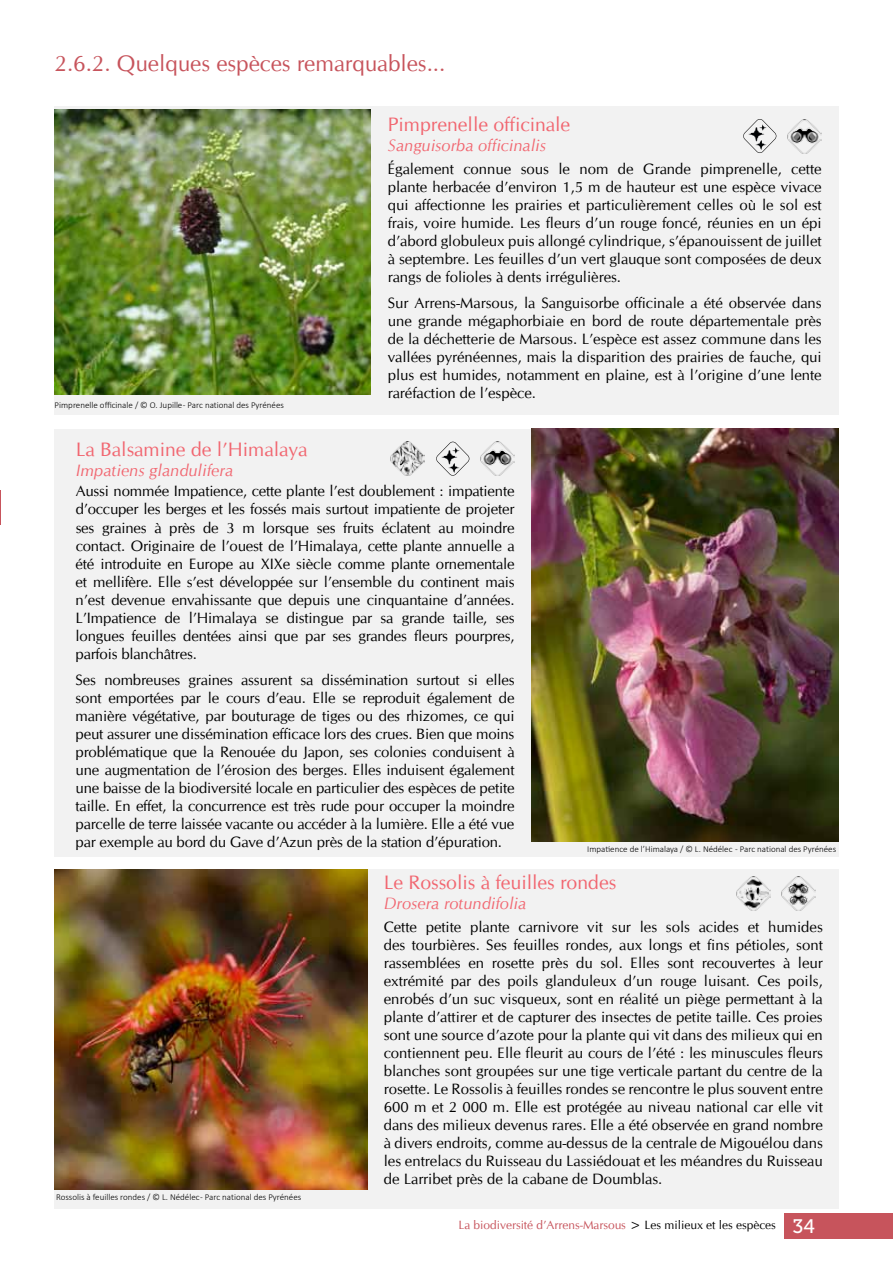
<style>
.page{position:relative;width:893px;height:1263px;background:#fff}
.page>*{position:absolute;margin:0;border:0;box-sizing:border-box;transform-origin:0 0}
.t1{font:22.5px "CG Omega";color:#c7545c}
.t2{font:19.5px "CG Omega";color:#f16670}
.t3{font:italic 16.5px "CG Omega";color:#f16670}
.t4{font:15px/18px "CG Omega";color:#000;text-align:justify}
.t5{font:12px "CG Omega";color:#c7545c}
.t6{font:300 9px "Calibri";color:#000}
.s1{color:#000}
.s2{font-family:"Museo Slab 500";font-size:19.5px;color:#fff}
</style>
<div class="page">
<hr style="left:0;top:491px;width:1px;height:34px;background:#c7545c">
<div style="left:784px;top:1213px;width:109px;height:26px;background:#c7545c"></div>
<div style="left:54px;top:429px;width:785px;height:427px;background:#f2f2f2"></div>
<img style="left:531px;top:429px;width:308px;height:412px">
<svg style="left:436px;top:442px;width:34px;height:34px"></svg>
<img style="left:438px;top:445px;width:26px;height:28px">
<img style="left:481px;top:442px;width:34px;height:34px">
<img style="left:391px;top:442px;width:34px;height:34px">
<div style="left:55px;top:106px;width:784px;height:309px;background:#f2f2f2"></div>
<img style="left:54px;top:109px;width:317px;height:286px">
<img style="left:788px;top:119px;width:34px;height:34px">
<svg style="left:743px;top:119px;width:34px;height:34px"></svg>
<img style="left:745px;top:123px;width:26px;height:28px">
<div style="left:54px;top:870px;width:785px;height:339px;background:#f2f2f2"></div>
<img style="left:54px;top:870px;width:314px;height:320px">
<img style="left:781px;top:876px;width:34px;height:34px">
<img style="left:736px;top:876px;width:34px;height:34px">
<h1 class="t1" style="left:55px;top:50px;width:392px">2.6.2. Quelques espèces remarquables...</h1>
<p class="t6" style="left:55px;top:399px;width:231px">Pimprenelle officinale / © O. Jupille - Parc national des Pyrénées</p>
<h2 class="t2" style="left:76px;top:438px;width:233px">La Balsamine de l’H imalaya</h2>
<p class="t3" style="left:76px;top:460px;width:159px">Impatiens glandulifera</p>
<h2 class="t2" style="left:388px;top:114px;width:184px">Pimprenelle officinale</h2>
<p class="t3" style="left:388px;top:135px;width:160px">Sanguisorba officinalis</p>
<p class="t4" style="left:388px;top:160px;width:435px">Également connue sous le nom de Grande pimprenelle, cette plante herbacée d’environ 1,5 m de hauteur est une espèce vivace qui affectionne les prairies et particulièrement celles où le sol est frais, voire humide. Les fleurs d’un rouge foncé, réunies en un épi d’abord globuleux puis allongé cylindrique, s’épanouissent de juillet à septembre. Les feuilles d’un vert glauque sont composées de deux rangs de folioles à dents irrégulières.</p>
<p class="t4" style="left:388px;top:294px;width:435px">Sur Arrens-Marsous, la Sanguisorbe officinale a été observée dans une grande mégaphorbiaie en bord de route départementale près de la déchetterie de Marsous. L’espèce est assez commune dans les vallées pyrénéennes, mais la disparition des prairies de fauche, qui plus est humides, notamment en plaine, est à l’origine d’une lente raréfaction de l’espèce.</p>
<p class="t4" style="left:76px;top:483px;width:440px">Aussi nommée I mpatience, cette plante l’est doublement : impatiente d’occuper les berges et les fossés mais surtout impatiente de projeter ses graines à près de 3 m lorsque ses fruits éclatent au moindre contact. Originaire de l’ouest de l’H imalaya, cette plante annuelle a été introduite en Europe au XIXe siècle comme plante ornementale et mellifère. Elle s’est développée sur l’ensemble du continent mais n’est devenue envahissante que depuis une cinquantaine d’années.<br>L’I mpatience de l’H imalaya se distingue par sa grande taille, ses longues feuilles dentées ainsi que par ses grandes fleurs pourpres, parfois blanchâtres.</p>
<p class="t4" style="left:76px;top:671px;width:440px">Ses nombreuses graines assurent sa dissémination surtout si elles sont emportées par le cours d’eau. Elle se reproduit également de manière végétative, par bouturage de tiges ou des rhizomes, ce qui peut assurer une dissémination efficace lors des crues. Bien que moins problématique que la Renouée du Japon, ses colonies conduisent à une augmentation de l’érosion des berges. Elles induisent également une baisse de la biodiversité locale en particulier des espèces de petite taille. En effet, la concurrence est très rude pour occuper la moindre parcelle de terre laissée vacante ou accéder à la lumière. Elle a été vue par exemple au bord du Gave d’Azun près de la station d’épuration.</p>
<p class="t6" style="left:587px;top:843px;width:250px">Impatience de l’Himalaya / © L. Nédélec - Parc national des Pyrénées</p>
<h2 class="t2" style="left:384px;top:872px;width:234px">Le Rossolis à feuilles rondes</h2>
<p class="t3" style="left:384px;top:893px;width:144px">Drosera rotundifolia</p>
<p class="t6" style="left:56px;top:1191px;width:247px">Rossolis à feuilles rondes / © L. Nédélec - Parc national des Pyrénées</p>
<p class="t4" style="left:384px;top:918px;width:441px">Cette petite plante carnivore vit sur les sols acides et humides des tourbières. Ses feuilles rondes, aux longs et fins pétioles, sont rassemblées en rosette près du sol. Elles sont recouvertes à leur extrémité par des poils glanduleux d’un rouge luisant. Ces poils, enrobés d’un suc visqueux, sont en réalité un piège permettant à la plante d’attirer et de capturer des insectes de petite taille. Ces proies sont une source d’azote pour la plante qui vit dans des milieux qui en contiennent peu. Elle fleurit au cours de l’été : les minuscules fleurs blanches sont groupées sur une tige verticale partant du centre de la rosette. Le Rossolis à feuilles rondes se rencontre le plus souvent entre 600 m et 2 000 m. Elle est protégée au niveau national car elle vit dans des milieux devenus rares. Elle a été observée en grand nombre à divers endroits, comme au-dessus de la centrale de Migouélou dans les entrelacs du Ruisseau du Lassiédouat et les méandres du Ruisseau de Larribet près de la cabane de Doumblas.</p>
<p class="t5" style="left:458px;top:1218px;width:358px">La biodiversité d’Arrens-Marsous <span class="s1">&gt; Les milieux et les espèces</span> <span class="s2">34</span></p>
</div>
